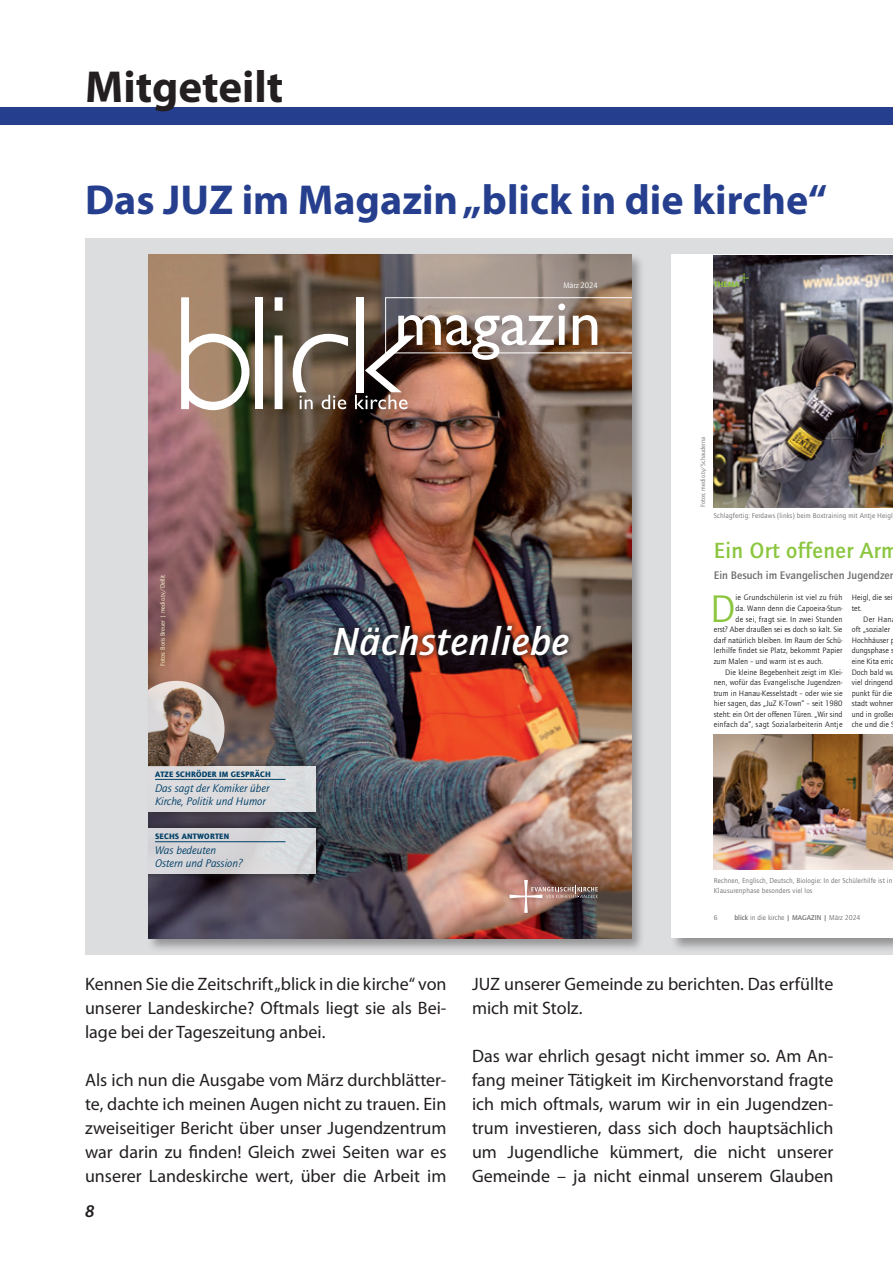
<style>
.page{position:relative;width:893px;height:1263px;background:#fff}
.page>*{position:absolute;margin:0;border:0;box-sizing:border-box;transform-origin:0 0}
.t1{font:700 45px "Myriad Pro";color:#231f20}
.t2{font:700 42px "Myriad Pro";color:#253f8e}
.t3{font:italic 700 40.65px "Quay Itc T";letter-spacing:.02em;color:#fff}
.t4{font:39.9px "Quay Itc T";color:#8bc63e}
.t5{font:700 22.65px "Quay Itc T";letter-spacing:.02em;color:#8bc63e}
.t6{font:18px/24px "Myriad Pro";color:#231f20;text-align:justify}
.t7{font:italic 600 18px "Myriad Pro";color:#231f20}
.t8{font:italic 11.4px/13px "Quay Itc T";color:#004068}
.t9{font:700 11.4px "Quay Itc T";color:#6c6d70}
.t10{font:8.1px/10.6px "Quay Itc T";letter-spacing:.005em;color:#231f20}
.t11{font:8.1px "Quay Itc T";letter-spacing:.025em;color:#231f20}
.t12{font:900 8.1px "Quay Itc T";letter-spacing:.025em;color:#004068}
.t13{font:8.1px "Quay Itc T";color:#fff}
.t14{font:900 8.1px "Quay Itc T";color:#8bc63e}
.t15{font:7.35px/9.8px "Quay Itc T";letter-spacing:.015em;color:#6c6d70}
.t16{font:6.45px "Quay Itc T";color:#fffbd6}
.t17{font:6.45px "Quay Itc T";color:#6c6d70}
.s1{font-weight:700}
</style>
<div class="page">
<div style="left:0;top:107px;width:893px;height:18px;background:#253f8e"></div>
<div style="left:85px;top:238px;width:808px;height:717px;background:#dcdddf"></div>
<div style="left:146px;top:252px;width:747px;height:700px;background:#231f20;opacity:.39"></div>
<div style="left:672px;top:255px;width:221px;height:683px;background:#fff"></div>
<img style="left:714px;top:255px;width:179px;height:252px">
<img style="left:714px;top:735px;width:179px;height:134px">
<svg style="left:739px;top:273px;width:10px;height:10px"></svg>
<img style="left:148px;top:255px;width:483px;height:683px">
<div style="left:255px;top:297px;width:8px;height:112px;background:#fff"></div>
<svg style="left:275px;top:297px;width:8px;height:112px"></svg>
<svg style="left:181px;top:297px;width:68px;height:113px;background:#a89986"></svg>
<svg style="left:293px;top:334px;width:55px;height:75px;background:#8b7d6f"></svg>
<img style="left:355px;top:297px;width:276px;height:112px">
<div style="left:148px;top:822px;width:174px;height:59px;background:#231f20;opacity:.5"></div>
<div style="left:148px;top:828px;width:168px;height:46px;background:#d6d6d9"></div>
<div style="left:148px;top:759px;width:174px;height:59px;background:#231f20;opacity:.5"></div>
<div style="left:148px;top:766px;width:168px;height:46px;background:#dcdbdd"></div>
<hr style="left:155px;top:779px;width:130px;height:1px;background:#004068">
<hr style="left:155px;top:841px;width:130px;height:1px;background:#004068">
<svg style="left:510px;top:880px;width:88px;height:33px;background:#907069"></svg>
<div style="left:327px;top:619px;width:248px;height:43px;background:#231f20;opacity:.5"></div>
<img style="left:148px;top:681px;width:77px;height:85px">
<h1 class="t1" style="left:85px;top:61px;width:200px">Mitgeteilt</h1>
<h2 class="t2" style="left:85px;top:177px;width:744px">Das JUZ im Magazin „blick in die kirche“</h2>
<p class="t13" style="left:563px;top:280px;width:36px">März 2024</p>
<p class="t14" style="left:714px;top:280px;width:27px">THEMA</p>
<p class="t17" style="left:699px;top:507px;width:72px;rotate:-90deg">Fotos: medio.tv/Schauderna</p>
<p class="t16" style="left:159px;top:666px;width:92px;rotate:-90deg">Fotos: Boris Breuer | medio.tv/Dellit</p>
<p class="t12" style="left:155px;top:769px;width:117px">ATZE SCHRÖDER IM GESPRÄCH</p>
<p class="t8" style="left:155px;top:782px;width:116px">Das sagt der Komiker über<br>Kirche, Politik und Humor</p>
<p class="t12" style="left:155px;top:832px;width:76px">SECHS ANTWORTEN</p>
<p class="t8" style="left:155px;top:844px;width:89px">Was bedeuten<br>Ostern und Passion?</p>
<h3 class="t3" style="left:332px;top:618px;width:238px">Nächstenliebe</h3>
<p class="t15" style="left:714px;top:510px;width:180px">Schlagfertig: Ferdaws (links) beim Boxtraining mit Antje Heigl</p>
<p class="t5" style="left:714px;top:537px;width:186px">Ein Ort offener Arm</p>
<p class="t9" style="left:714px;top:569px;width:183px">Ein Besuch im Evangelischen Jugendzen</p>
<h3 class="t4" style="left:710px;top:585px;width:27px">D</h3>
<p class="t11" style="left:735px;top:593px;width:108px">ie Grundschülerin ist viel zu früh</p>
<p class="t10" style="left:852px;top:592px;width:43px">Heigl, die sei tet.</p>
<p class="t10" style="left:852px;top:613px;width:44px;text-indent:11px">Der Han oft „sozialer<br>Hochhäuser dungsphase s eine Kita erric<br>Doch bald wu viel dringend punkt für die stadt wohnen und in große che und die</p>
<p class="t10" style="left:735px;top:603px;width:109px">da. Wann denn die Capoeira-Stun-</p>
<p class="t11" style="left:735px;top:614px;width:109px">de sei, fragt sie. In zwei Stunden</p>
<p class="t10" style="left:714px;top:624px;width:130px">erst? Aber draußen sei es doch so kalt. Sie</p>
<p class="t10" style="left:714px;top:635px;width:130px">darf natürlich bleiben. Im Raum der Schü-</p>
<p class="t10" style="left:714px;top:645px;width:130px">lerhilfe findet sie Platz, bekommt Papier</p>
<p class="t10" style="left:714px;top:656px;width:111px">zum Malen – und warm ist es auch.</p>
<p class="t10" style="left:725px;top:666px;width:119px">Die kleine Begebenheit zeigt im Klei-</p>
<p class="t10" style="left:714px;top:677px;width:130px">nen, wofür das Evangelische Jugendzen-</p>
<p class="t10" style="left:714px;top:687px;width:130px">trum in Hanau-Kesselstadt – oder wie sie</p>
<p class="t10" style="left:714px;top:698px;width:130px">hier sagen, das „JuZ K-Town“ – seit 1980</p>
<p class="t10" style="left:714px;top:709px;width:130px">steht: ein Ort der offenen Türen. „Wir sind</p>
<p class="t11" style="left:714px;top:720px;width:130px">einfach da“, sagt Sozialarbeiterin Antje</p>
<p class="t15" style="left:714px;top:876px;width:180px">Rechnen, Englisch, Deutsch, Biologie: In der Schülerhilfe ist in<br>Klausurenphase besonders viel los</p>
<p class="t15" style="left:714px;top:912px;width:5px">6</p>
<p class="t15" style="left:734px;top:912px;width:127px"><span class="s1">blick</span> in die kirche <span class="s1">| MAGAZIN |</span> März 2024</p>
<p class="t6" style="left:85px;top:972px;width:363px">Kennen Sie die Zeitschrift „blick in die kirche“ von unserer Landeskirche? Oftmals liegt sie als Bei&shy;lage bei der Tageszeitung anbei.</p>
<p class="t6" style="left:85px;top:1068px;width:363px">Als ich nun die Ausgabe vom März durchblätter&shy;te, dachte ich meinen Augen nicht zu trauen. Ein zweiseitiger Bericht über unser Jugendzentrum war darin zu finden! Gleich zwei Seiten war es unserer Landeskirche wert, über die Arbeit im</p>
<p class="t7" style="left:85px;top:1199px;width:11px">8</p>
<p class="t6" style="left:472px;top:972px;width:363px">JUZ unserer Gemeinde zu berichten. Das erfüllte mich mit Stolz.</p>
<p class="t6" style="left:472px;top:1044px;width:363px">Das war ehrlich gesagt nicht immer so. Am An&shy;fang meiner Tätigkeit im Kirchenvorstand fragte ich mich oftmals, warum wir in ein Jugendzen&shy;trum investieren, dass sich doch hauptsächlich um Jugendliche kümmert, die nicht unserer Gemeinde – ja nicht einmal unserem Glauben</p>
</div>
